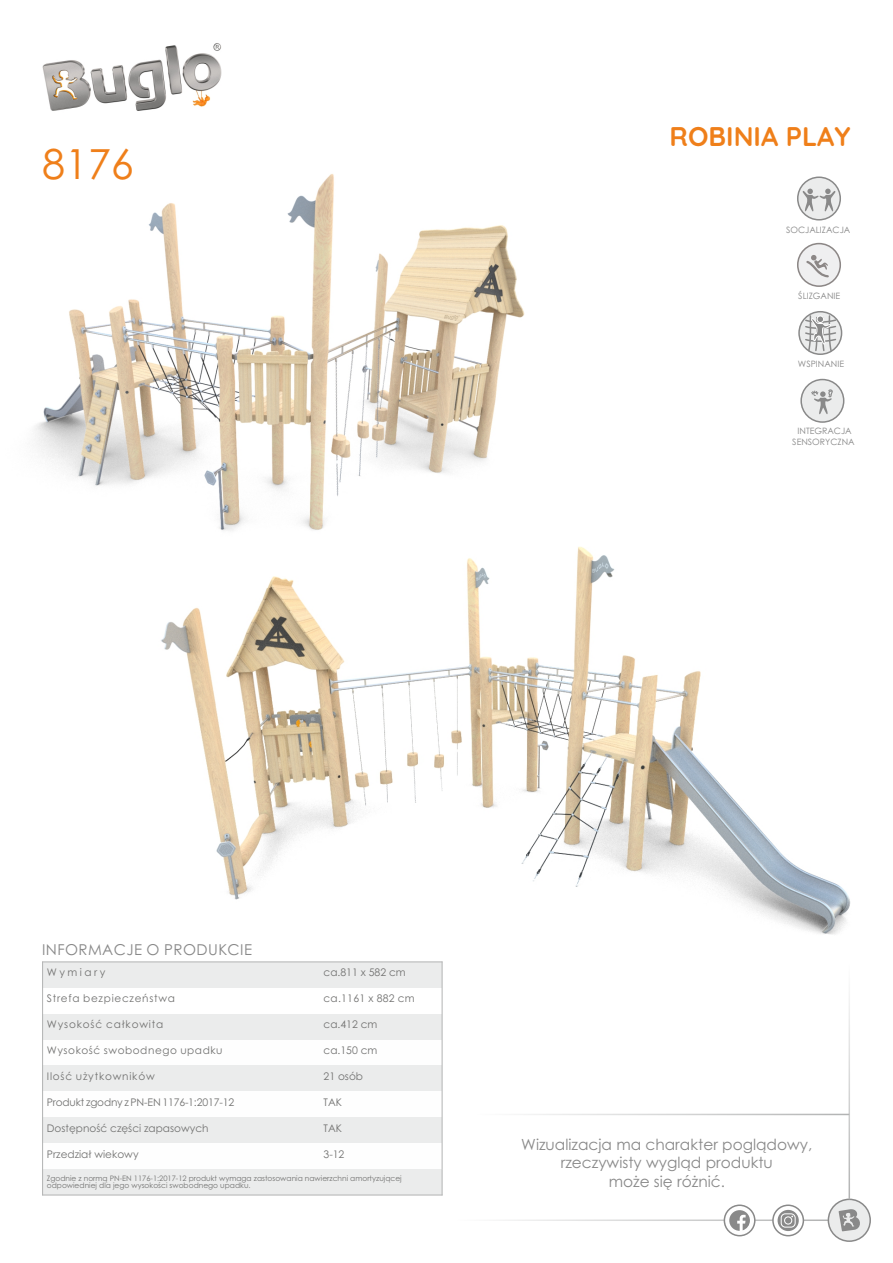
<style>
.page{position:relative;width:893px;height:1263px;background:#fff}
.page>*{position:absolute;margin:0;border:0;box-sizing:border-box;transform-origin:0 0}
.t1{font:41.4px "Century Gothic";color:#ef7f1a}
.t2{font:700 27px "Quicksand";color:#ef7f1a}
.t3{font:15.3px/18.3px "Century Gothic";color:#898989;text-align:center}
.t4{font:15px "Century Gothic";letter-spacing:.03em;color:#898989}
.t5{font:10.5px "Century Gothic";color:#727271}
.t6{font:10.5px "Century Gothic";letter-spacing:.025em;color:#727271}
.t7{font:10.5px "Century Gothic";letter-spacing:-.015em;color:#727271}
.t8{font:10.5px "Century Gothic";letter-spacing:.05em;color:#727271}
.t9{font:10.5px "Century Gothic";letter-spacing:.065em;color:#727271}
.t10{font:10.5px "Century Gothic";letter-spacing:.08em;color:#727271}
.t11{font:10.5px "Century Gothic";letter-spacing:.075em;color:#727271}
.t12{font:10.5px "Century Gothic";letter-spacing:.235em;color:#727271}
.t13{font:8.7px/10.5px "Century Gothic";color:#898989;text-align:center}
.t14{font:7.5px/7.2px "Century Gothic";color:#727271}
</style>
<div class="page">
<img style="left:35px;top:174px;width:490px;height:312px">
<img style="left:143px;top:481px;width:708px;height:533px">
<div style="left:798px;top:244px;width:42px;height:42px;background:#efeff0;border-radius:50%"></div>
<div style="left:797px;top:243px;width:44px;height:44px;border:2px solid #8c8786;border-radius:50%"></div>
<svg style="left:806px;top:255px;width:23px;height:22px"></svg>
<svg style="left:798px;top:311px;width:44px;height:44px"></svg>
<svg style="left:804px;top:314px;width:33px;height:38px"></svg>
<div style="left:817px;top:316px;width:7px;height:7px;background:#898989;border:1px solid #fff;border-radius:50%"></div>
<hr style="left:456px;top:1219px;width:373px;height:2px;background:#b2b3b3">
<div style="left:43px;top:962px;width:276px;height:26px;background:#ebecec"></div>
<div style="left:319px;top:962px;width:123px;height:26px;background:#ebecec"></div>
<div style="left:43px;top:1014px;width:276px;height:25px;background:#ebecec"></div>
<div style="left:319px;top:1014px;width:123px;height:25px;background:#ebecec"></div>
<div style="left:43px;top:1065px;width:276px;height:26px;background:#ebecec"></div>
<div style="left:319px;top:1065px;width:123px;height:26px;background:#ebecec"></div>
<div style="left:43px;top:1117px;width:276px;height:26px;background:#ebecec"></div>
<div style="left:319px;top:1117px;width:123px;height:26px;background:#ebecec"></div>
<div style="left:43px;top:1169px;width:399px;height:26px;background:#ebecec"></div>
<hr style="left:42px;top:961px;width:1px;height:234px;background:#b2b3b3">
<svg style="left:442px;top:1169px;width:1px;height:26px"></svg>
<hr style="left:442px;top:961px;width:1px;height:208px;background:#b2b3b3">
<hr style="left:42px;top:1195px;width:400px;height:1px;background:#b2b3b3">
<hr style="left:42px;top:961px;width:400px;height:1px;background:#b2b3b3">
<img style="left:42px;top:43px;width:180px;height:68px">
<div style="left:828px;top:1198px;width:43px;height:44px;background:#ebecec;border:2px solid #898989;border-radius:50%"></div>
<svg style="left:839px;top:1209px;width:21px;height:22px"></svg>
<svg style="left:724px;top:1204px;width:31px;height:32px"></svg>
<svg style="left:729px;top:1210px;width:21px;height:21px"></svg>
<svg style="left:772px;top:1204px;width:32px;height:32px"></svg>
<svg style="left:778px;top:1210px;width:21px;height:21px"></svg>
<svg style="left:781px;top:1213px;width:15px;height:14px"></svg>
<hr style="left:848px;top:963px;width:2px;height:236px;background:#b2b3b3">
<hr style="left:477px;top:1114px;width:372px;height:1px;background:#b2b3b3">
<svg style="left:797px;top:176px;width:44px;height:45px"></svg>
<svg style="left:803px;top:189px;width:32px;height:22px"></svg>
<div style="left:800px;top:379px;width:44px;height:44px;background:#ebecec;border:2px solid #898989;border-radius:50%"></div>
<svg style="left:811px;top:389px;width:22px;height:25px"></svg>
<h1 class="t1" style="left:42px;top:147px;width:93px">8176</h1>
<h2 class="t2" style="left:670px;top:119px;width:183px">ROBINIA PLAY</h2>
<p class="t13" style="left:786px;top:225px;width:66px">SOCJALIZACJA</p>
<p class="t13" style="left:798px;top:291px;width:43px">ŚLIZGANIE</p>
<p class="t13" style="left:798px;top:359px;width:48px">WSPINANIE</p>
<p class="t13" style="left:792px;top:427px;width:64px">INTEGRACJA<br>SENSORYCZNA</p>
<h3 class="t4" style="left:42px;top:944px;width:212px">INFORMACJE O PRODUKCIE</h3>
<h3 class="t12" style="left:47px;top:968px;width:60px">Wymiary</h3>
<h3 class="t5" style="left:324px;top:968px;width:84px">ca.811 x 582 cm</h3>
<h3 class="t9" style="left:47px;top:994px;width:130px">Strefa bezpieczeństwa</h3>
<h3 class="t6" style="left:324px;top:994px;width:93px">ca.1161 x 882 cm</h3>
<h3 class="t10" style="left:47px;top:1020px;width:118px">Wysokość całkowita</h3>
<h3 class="t6" style="left:324px;top:1020px;width:55px">ca.412 cm</h3>
<h3 class="t8" style="left:47px;top:1046px;width:177px">Wysokość swobodnego upadku</h3>
<h3 class="t6" style="left:324px;top:1046px;width:55px">ca.150 cm</h3>
<h3 class="t11" style="left:47px;top:1072px;width:109px">Ilość użytkowników</h3>
<h3 class="t6" style="left:324px;top:1072px;width:41px">21 osób</h3>
<h3 class="t7" style="left:47px;top:1098px;width:189px">Produkt zgodny z PN-EN 1176-1:2017-12</h3>
<h3 class="t6" style="left:324px;top:1098px;width:20px">TAK</h3>
<h3 class="t5" style="left:47px;top:1124px;width:163px">Dostępność części zapasowych</h3>
<h3 class="t6" style="left:324px;top:1124px;width:20px">TAK</h3>
<h3 class="t5" style="left:47px;top:1150px;width:93px">Przedział wiekowy</h3>
<h3 class="t6" style="left:324px;top:1150px;width:22px">3-12</h3>
<p class="t14" style="left:47px;top:1175px;width:356px">Zgodnie z normą PN-EN 1176-1:2017-12 produkt wymaga zastosowania nawierzchni amortyzującej odpowiedniej dla jego wysokości swobodnego upadku.</p>
<h3 class="t3" style="left:521px;top:1137px;width:293px">Wizualizacja ma charakter poglądowy, rzeczywisty wygląd produktu<br>może się różnić.</h3>
</div>
